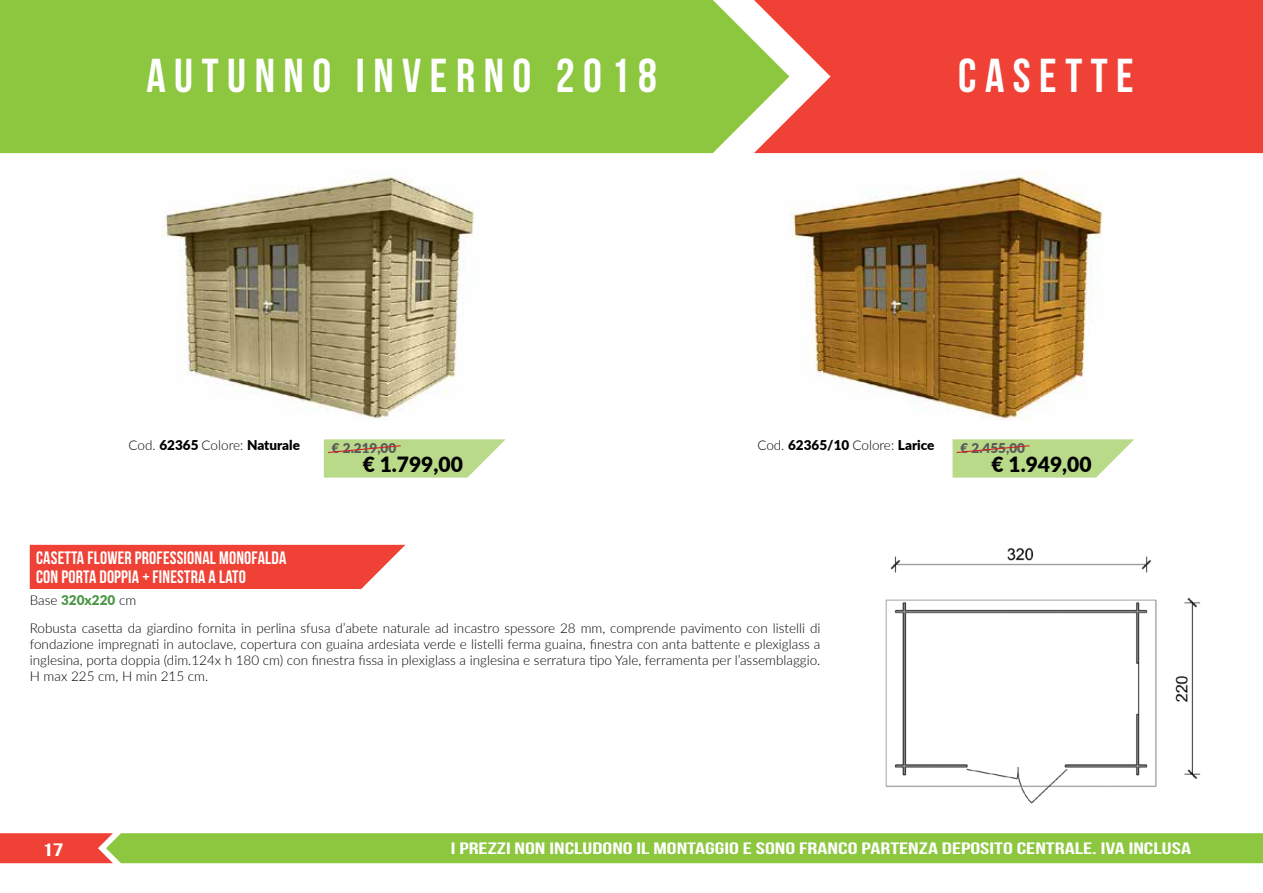
<style>
.page{position:relative;width:1263px;height:893px;background:#fff}
.page>*{position:absolute;margin:0;border:0;box-sizing:border-box;transform-origin:0 0}
.t1{font:47.55px "Bebas Neue";letter-spacing:.18em;color:#fff}
.t2{font:900 21px "Lato";color:#000}
.t3{font:18px/19.5px "Bebas Neue";letter-spacing:.01em;color:#fff}
.t4{font:18px "Bebas Neue";letter-spacing:.01em;color:#fff;scale:1.5 1}
.t5{font:16.5px "Bebas Neue";color:#fff;scale:1.5 1}
.t6{font:300 13.5px/16.2px "Lato";color:#000}
.t7{font:900 13.5px "Lato";color:#000}
.t8{font:900 13.5px "Lato";color:#58595b}
.s1{font-weight:300}
.s2{font-weight:900;color:#499744}
</style>
<div class="page">
<div style="left:0;top:0;width:754px;height:153px;background:#8dc63f"></div>
<svg style="left:754px;top:0;width:509px;height:153px;background:#ee4e42"></svg>
<svg style="left:0;top:833px;width:1263px;height:30px;background:#96bb40"></svg>
<div style="left:30px;top:545px;width:375px;height:44px;background:#ef4136"></div>
<img style="left:162px;top:176px;width:312px;height:244px">
<svg style="left:324px;top:439px;width:182px;height:39px;background:#c1dc96"></svg>
<img style="left:885px;top:547px;width:316px;height:257px">
<img style="left:790px;top:172px;width:313px;height:249px">
<svg style="left:952px;top:439px;width:182px;height:39px;background:#c1dc96"></svg>
<h1 class="t1" style="left:146px;top:49px;width:512px">AUTUNNO INVERNO 2018</h1>
<h1 class="t1" style="left:958px;top:49px;width:177px">CASETTE</h1>
<p class="t7" style="left:129px;top:435px;width:173px"><span class="s1">Cod.</span> 62365 <span class="s1">Colore:</span> Naturale</p>
<p class="t8" style="left:332px;top:438px;width:66px">€ 2.219,00</p>
<h2 class="t2" style="left:363px;top:449px;width:102px">€ 1.799,00</h2>
<p class="t7" style="left:757px;top:435px;width:179px"><span class="s1">Cod.</span> 62365/10 <span class="s1">Colore:</span> Larice</p>
<p class="t8" style="left:961px;top:438px;width:66px">€ 2.455,00</p>
<h2 class="t2" style="left:991px;top:449px;width:102px">€ 1.949,00</h2>
<h3 class="t3" style="left:36px;top:548px;width:252px">CASETTA FLOWER PROFESSIONAL MONOFALDA<br>CON PORTA DOPPIA + FINESTRA A LATO</h3>
<p class="t6" style="left:30px;top:586px;width:792px;line-height:27.2px">Base <span class="s2">320x220</span> cm<br>Robusta casetta da giardino fornita in perlina sfusa d’abete naturale ad incastro spessore 28 mm, comprende pavimento con listelli di</p>
<p class="t6" style="left:30px;top:635px;width:792px;text-align:justify">fondazione impregnati in autoclave, copertura con guaina ardesiata verde e listelli ferma guaina, finestra con anta battente e plexiglass a inglesina, porta doppia (dim.124x h 180 cm) con finestra fissa in plexiglass a inglesina e serratura tipo Yale, ferramenta per l’assemblaggio.<br>H max 225 cm, H min 215 cm.</p>
<h3 class="t4" style="left:42px;top:840px;width:16px">17</h3>
<p class="t5" style="left:451px;top:839px;width:495px">I PREZZI NON INCLUDONO IL MONTAGGIO E SONO FRANCO PARTENZA DEPOSITO CENTRALE. IVA INCLUSA</p>
</div>
